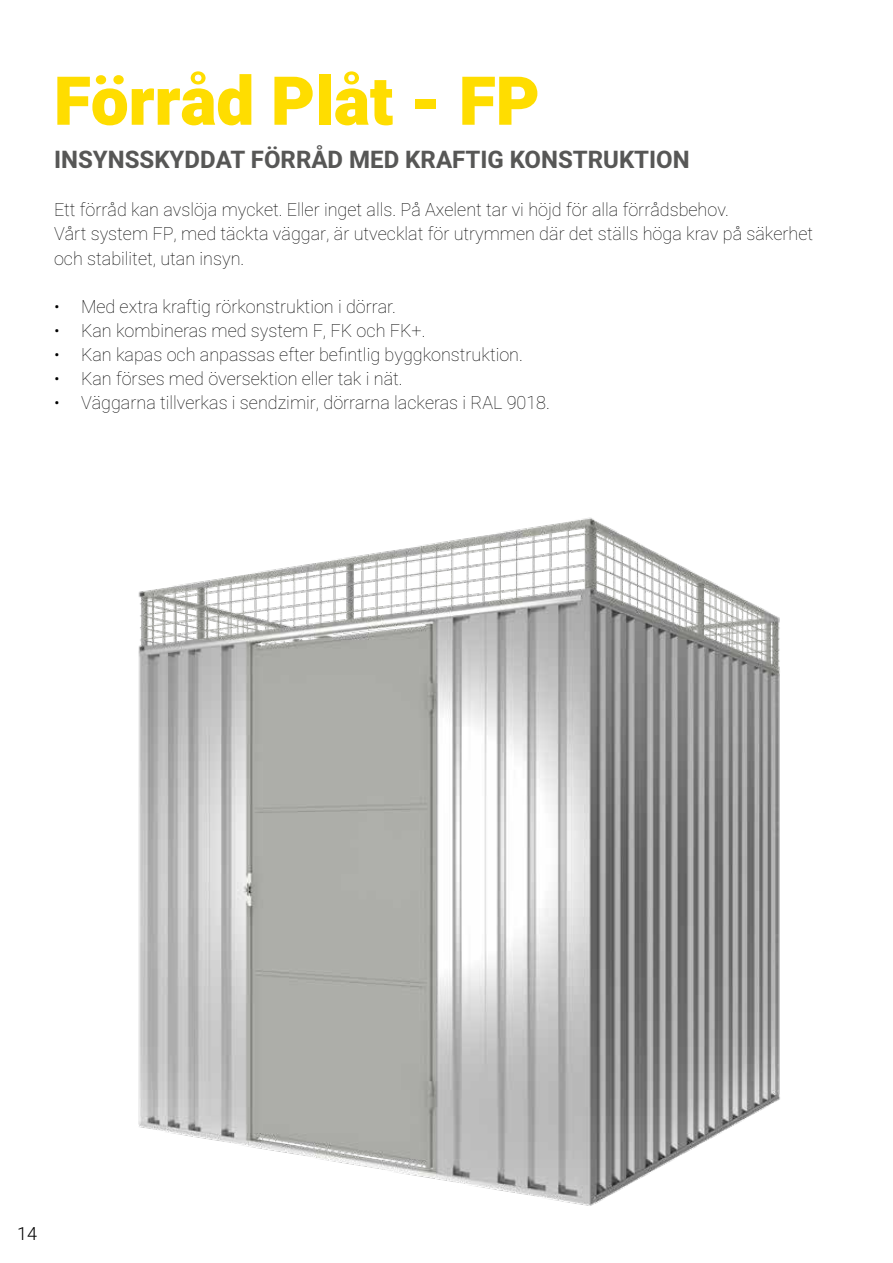
<style>
.page{position:relative;width:893px;height:1263px;background:#fff}
.page>*{position:absolute;margin:0;border:0;box-sizing:border-box;transform-origin:0 0}
.t1{font:900 67.5px "Heebo";color:#fd0}
.t2{font:700 24px "Heebo";color:#575756}
.t3{font:100 18px/24px "Heebo";color:#000}
.t4{font:300 18px "Heebo";color:#000}
</style>
<div class="page">
<img style="left:138px;top:517px;width:642px;height:689px">
<h1 class="t1" style="left:54px;top:54px;width:487px">Förråd Plåt - FP</h1>
<h2 class="t2" style="left:54px;top:143px;width:637px">INSYNSSKYDDAT FÖRRÅD MED KRAFTIG KONSTRUKTION</h2>
<p class="t3" style="left:54px;top:197px;width:761px">Ett förråd kan avslöja mycket. Eller inget alls. På Axelent tar vi höjd för alla förrådsbehov.<br>Vårt system FP, med täckta väggar, är utvecklat för utrymmen där det ställs höga krav på säkerhet och stabilitet, utan insyn.</p>
<p class="t3" style="left:54px;top:294px;width:343px">• Med extra kraftig rörkonstruktion i dörrar.</p>
<p class="t3" style="left:54px;top:318px;width:373px">• Kan kombineras med system F, FK och FK+.</p>
<p class="t3" style="left:54px;top:342px;width:470px">• Kan kapas och anpassas efter befintlig byggkonstruktion.</p>
<p class="t3" style="left:54px;top:366px;width:350px">• Kan förses med översektion eller tak i nät.</p>
<p class="t3" style="left:54px;top:390px;width:497px">• Väggarna tillverkas i sendzimir, dörrarna lackeras i RAL 9018.</p>
<p class="t4" style="left:17px;top:1221px;width:21px">14</p>
</div>
